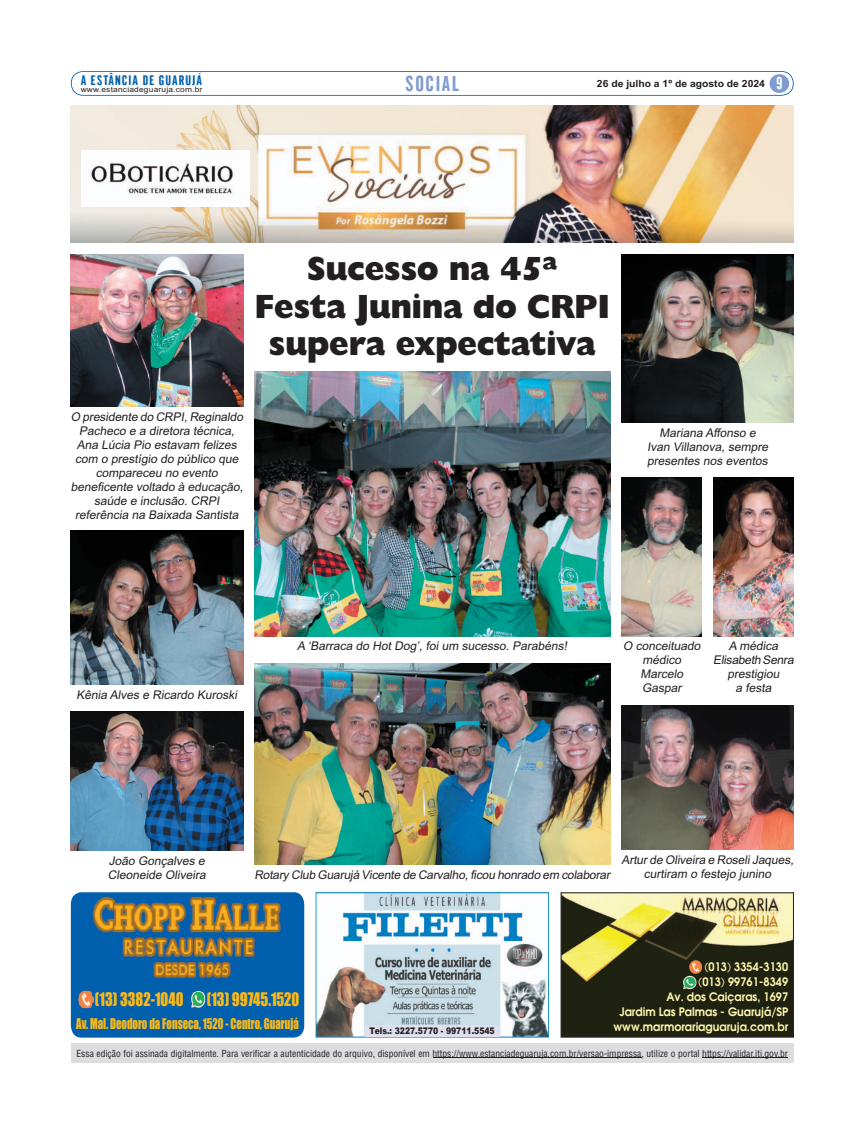
<style>
.page{position:relative;width:865px;height:1134px;background:#fff}
.page>*{position:absolute;margin:0;border:0;box-sizing:border-box;transform-origin:0 0}
.t1{font:800 33.8px/37.7px "Humanist 521 BT";color:#231f20;text-align:center}
.t2{font:20.9px "Gothic CG No 1";letter-spacing:.075em;color:#809bcf;scale:1.05 1}
.t3{font:17.3px "Impact";color:#fcb814;scale:.85 1}
.t4{font:16.5px "Gothic CG No 1";color:#fff;scale:1.05 1}
.t5{font:13.7px "Impact";color:#fcb814;scale:.78 1}
.t6{font:13.4px "Gothic CG No 1";letter-spacing:.075em;color:#0160ae;scale:1.08 1}
.t7{font:italic 12px/14px "Arial";color:#231f20;text-align:center}
.t8{font:700 11.7px/14.8px "Avalon";color:#fff8ae;text-align:right;scale:.94 1}
.t9{font:700 9.9px "Arial";color:#231f20;scale:1.05 1}
.t10{font:9.5px "Switzerland Condensed";color:#231f20}
.t11{font:900 9.2px "Arial";color:#231f20;scale:.84 1}
.t12{font:7.5px "Arial";letter-spacing:.025em;color:#231f20;scale:1.11 1}
</style>
<div class="page">
<svg style="left:71px;top:71px;width:723px;height:25px"></svg>
<div style="left:770px;top:74px;width:19px;height:19px;background:#809bcf;border-radius:50%"></div>
<img style="left:71px;top:105px;width:723px;height:137px">
<img style="left:82px;top:151px;width:167px;height:56px">
<div style="left:71px;top:1043px;width:723px;height:20px;background:#dcdddf"></div>
<hr style="left:433px;top:1057px;width:208px;height:1px;background:#231f20">
<hr style="left:702px;top:1057px;width:86px;height:1px;background:#231f20">
<svg style="left:561px;top:892px;width:233px;height:146px;background:#5d5c37"></svg>
<svg style="left:316px;top:892px;width:233px;height:146px"></svg>
<div style="left:365px;top:1025px;width:134px;height:11px;background:#e0dfef"></div>
<svg style="left:71px;top:892px;width:233px;height:146px;background:#316a8e"></svg>
<img style="left:254px;top:664px;width:356px;height:200px">
<img style="left:254px;top:371px;width:356px;height:265px">
<img style="left:71px;top:254px;width:172px;height:153px">
<img style="left:713px;top:477px;width:81px;height:159px">
<img style="left:622px;top:477px;width:80px;height:159px">
<img style="left:622px;top:254px;width:172px;height:168px">
<img style="left:71px;top:530px;width:172px;height:154px">
<img style="left:71px;top:711px;width:172px;height:140px">
<img style="left:622px;top:705px;width:172px;height:144px">
<p class="t6" style="left:81px;top:76px;width:114px">A ESTÂNCIA DE GUARUJÁ</p>
<p class="t12" style="left:81px;top:87px;width:111px">www.estanciadeguaruja.com.br</p>
<h2 class="t2" style="left:405px;top:76px;width:53px">SOCIAL</h2>
<p class="t9" style="left:597px;top:80px;width:162px">26 de julho a 1º de agosto de 2024</p>
<h3 class="t4" style="left:777px;top:77px;width:7px">9</h3>
<h1 class="t1" style="left:255px;top:253px;width:356px">Sucesso na 45ª<br>Festa Junina do CRPI supera expectativa</h1>
<p class="t7" style="left:71px;top:411px;width:175px">O presidente do CRPI,Reginaldo<br>Pacheco e a diretora técnica,<br>Ana Lúcia Pio estavam felizes com o prestígio do público que compareceu no evento beneficente voltado à educação, saúde e inclusão. CRPI referência na Baixada Santista</p>
<p class="t7" style="left:647px;top:427px;width:124px">Mariana Affonso e<br>Ivan Villanova, sempre presentes nos eventos</p>
<p class="t7" style="left:77px;top:689px;width:164px">Kênia Alves e Ricardo Kuroski</p>
<p class="t7" style="left:297px;top:640px;width:273px">A ‘Barraca do Hot Dog’, foi um sucesso. Parabéns!</p>
<p class="t7" style="left:623px;top:640px;width:81px">O conceituado médico<br>Marcelo<br>Gaspar</p>
<p class="t7" style="left:713px;top:640px;width:84px">A médica<br>Elisabeth Senra prestigiou<br>a festa</p>
<p class="t7" style="left:108px;top:855px;width:101px;text-align:left">João Gonçalves e<br>Cleoneide Oliveira</p>
<p class="t7" style="left:254px;top:869px;width:359px">Rotary Club Guarujá Vicente de Carvalho,ficou honrado em colaborar</p>
<p class="t7" style="left:621px;top:854px;width:175px">Artur de Oliveira e RoseliJaques, curtiram o festejo junino</p>
<h3 class="t3" style="left:95px;top:994px;width:106px">(13) 3382-1040</h3>
<h3 class="t3" style="left:207px;top:994px;width:110px">(13) 99745.1520</h3>
<p class="t5" style="left:76px;top:1020px;width:287px">Av. Mal. Deodoro da Fonseca, 1520 - Centro, Guarujá</p>
<p class="t11" style="left:370px;top:1027px;width:151px">Tels.: 3227.5770 - 99711.5545</p>
<p class="t8" style="left:613px;top:961px;width:188px">(013) 3354-3130<br>(013) 99761-8349<br>Av. dos Caiçaras, 1697<br>Jardim Las Palmas - Guarujá/SP www.marmorariaguaruja.com.br</p>
<p class="t10" style="left:77px;top:1049px;width:713px">Essa edição foi assinada digitalmente. Para verificar a autenticidade do arquivo, disponível em https://www.estanciadeguaruja.com.br/versao-impressa, utilize o portal https://validar.iti.gov.br</p>
</div>
